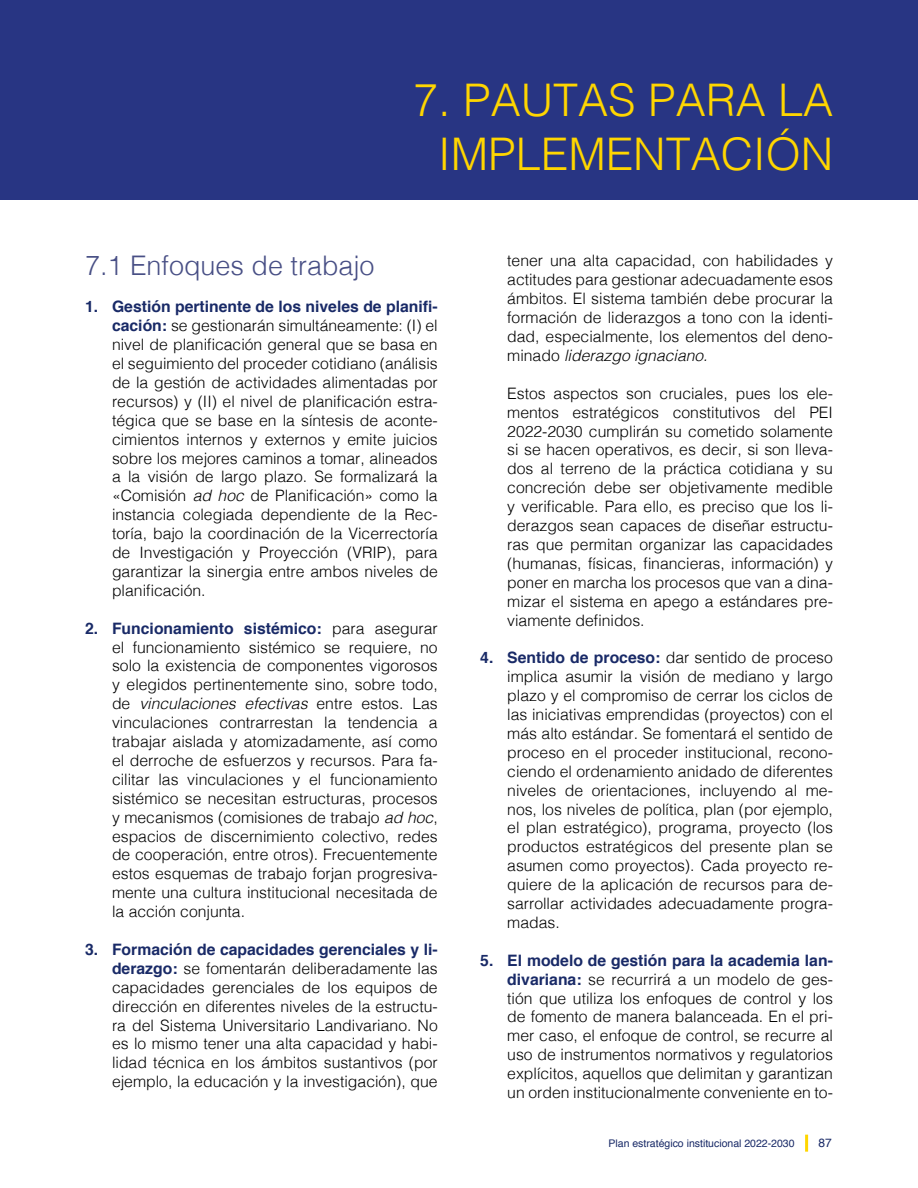
<style>
.page{position:relative;width:918px;height:1188px;background:#fff}
.page>*{position:absolute;margin:0;border:0;box-sizing:border-box;transform-origin:0 0}
.t1{font:300 45px/54px "Helvetica";color:#ffd600;text-align:center}
.t2{font:300 27px "Helvetica";color:#484f85}
.t3{font:300 15.75px/18.9px "Helvetica";color:#000;text-align:justify}
.t4{font:12px "Helvetica";color:#192a67}
.t5{font:10.5px "Helvetica";color:#192a67}
.s1{font-weight:700;color:#192a67}
.s2{font-style:italic}
</style>
<div class="page">
<hr style="left:805px;top:1135px;width:3px;height:17px;background:#ffd600">
<div style="left:0;top:0;width:918px;height:199px;background:#283583"></div>
<h1 class="t1" style="left:413px;top:70px;width:422px">7. PAUTAS PARA LA<br>IMPLEMENTACIÓN</h1>
<h2 class="t2" style="left:85px;top:242px;width:291px">7.1 Enfoques de trabajo</h2>
<p class="t3" style="left:112px;top:296px;width:327px;text-indent:-27px"><span class="s1">1. Gestión pertinente de los niveles de planifi&shy;cación:</span> se gestionarán simultáneamente: (I) el nivel de planificación general que se basa en el seguimiento del proceder cotidiano (análisis de la gestión de actividades alimentadas por recursos) y (II) el nivel de planificación estra&shy;tégica que se base en la síntesis de aconte&shy;cimientos internos y externos y emite juicios sobre los mejores caminos a tomar, alineados a la visión de largo plazo. Se formalizará la «Comisión <span class="s2">ad hoc</span> de Planificación» como la instancia colegiada dependiente de la Rec&shy;toría, bajo la coordinación de la Vicerrectoría de Investigación y Proyección (VRIP), para garantizar la sinergia entre ambos niveles de planificación.</p>
<p class="t3" style="left:112px;top:617px;width:327px;text-indent:-27px"><span class="s1">2. Funcionamiento sistémico:</span> para asegurar el funcionamiento sistémico se requiere, no solo la existencia de componentes vigorosos y elegidos pertinentemente sino, sobre todo, de <span class="s2">vinculaciones efectivas</span> entre estos. Las vinculaciones contrarrestan la tendencia a trabajar aislada y atomizadamente, así como el derroche de esfuerzos y recursos. Para fa&shy;cilitar las vinculaciones y el funcionamiento sistémico se necesitan estructuras, procesos y mecanismos (comisiones de trabajo <span class="s2">ad hoc</span>, espacios de discernimiento colectivo, redes de cooperación, entre otros). Frecuentemente estos esquemas de trabajo forjan progresiva&shy;mente una cultura institucional necesitada de la acción conjunta.</p>
<p class="t3" style="left:112px;top:939px;width:327px;text-indent:-27px"><span class="s1">3. Formación de capacidades gerenciales y li&shy;derazgo:</span> se fomentarán deliberadamente las capacidades gerenciales de los equipos de dirección en diferentes niveles de la estructu&shy;ra del Sistema Universitario Landivariano. No es lo mismo tener una alta capacidad y habi&shy;lidad técnica en los ámbitos sustantivos (por ejemplo, la educación y la investigación), que</p>
<p class="t3" style="left:507px;top:250px;width:327px">tener una alta capacidad, con habilidades y actitudes para gestionar adecuadamente esos ámbitos. El sistema también debe procurar la formación de liderazgos a tono con la identi&shy;dad, especialmente, los elementos del deno&shy;minado <span class="s2">liderazgo ignaciano.</span></p>
<p class="t3" style="left:507px;top:383px;width:327px">Estos aspectos son cruciales, pues los ele&shy;mentos estratégicos constitutivos del PEI 2022-2030 cumplirán su cometido solamente si se hacen operativos, es decir, si son lleva&shy;dos al terreno de la práctica cotidiana y su concreción debe ser objetivamente medible y verificable. Para ello, es preciso que los li&shy;derazgos sean capaces de diseñar estructu&shy;ras que permitan organizar las capacidades (humanas, físicas, financieras, información) y poner en marcha los procesos que van a dina&shy;mizar el sistema en apego a estándares pre&shy;viamente definidos.</p>
<p class="t3" style="left:507px;top:647px;width:327px;text-indent:-27px"><span class="s1">4. Sentido de proceso:</span> dar sentido de proceso implica asumir la visión de mediano y largo plazo y el compromiso de cerrar los ciclos de las iniciativas emprendidas (proyectos) con el más alto estándar. Se fomentará el sentido de proceso en el proceder institucional, recono&shy;ciendo el ordenamiento anidado de diferentes niveles de orientaciones, incluyendo al me&shy;nos, los niveles de política, plan (por ejemplo, el plan estratégico), programa, proyecto (los productos estratégicos del presente plan se asumen como proyectos). Cada proyecto re&shy;quiere de la aplicación de recursos para de&shy;sarrollar actividades adecuadamente progra&shy;madas.</p>
<p class="t3" style="left:507px;top:950px;width:327px;text-indent:-27px"><span class="s1">5. El modelo de gestión para la academia lan&shy;divariana:</span> se recurrirá a un modelo de ges&shy;tión que utiliza los enfoques de control y los de fomento de manera balanceada. En el pri&shy;mer caso, el enfoque de control, se recurre al uso de instrumentos normativos y regulatorios explícitos, aquellos que delimitan y garantizan un orden institucionalmente conveniente en to-</p>
<p class="t5" style="left:608px;top:1135px;width:188px">Plan estratégico institucional 2022-2030</p>
<p class="t4" style="left:819px;top:1134px;width:15px">87</p>
</div>
